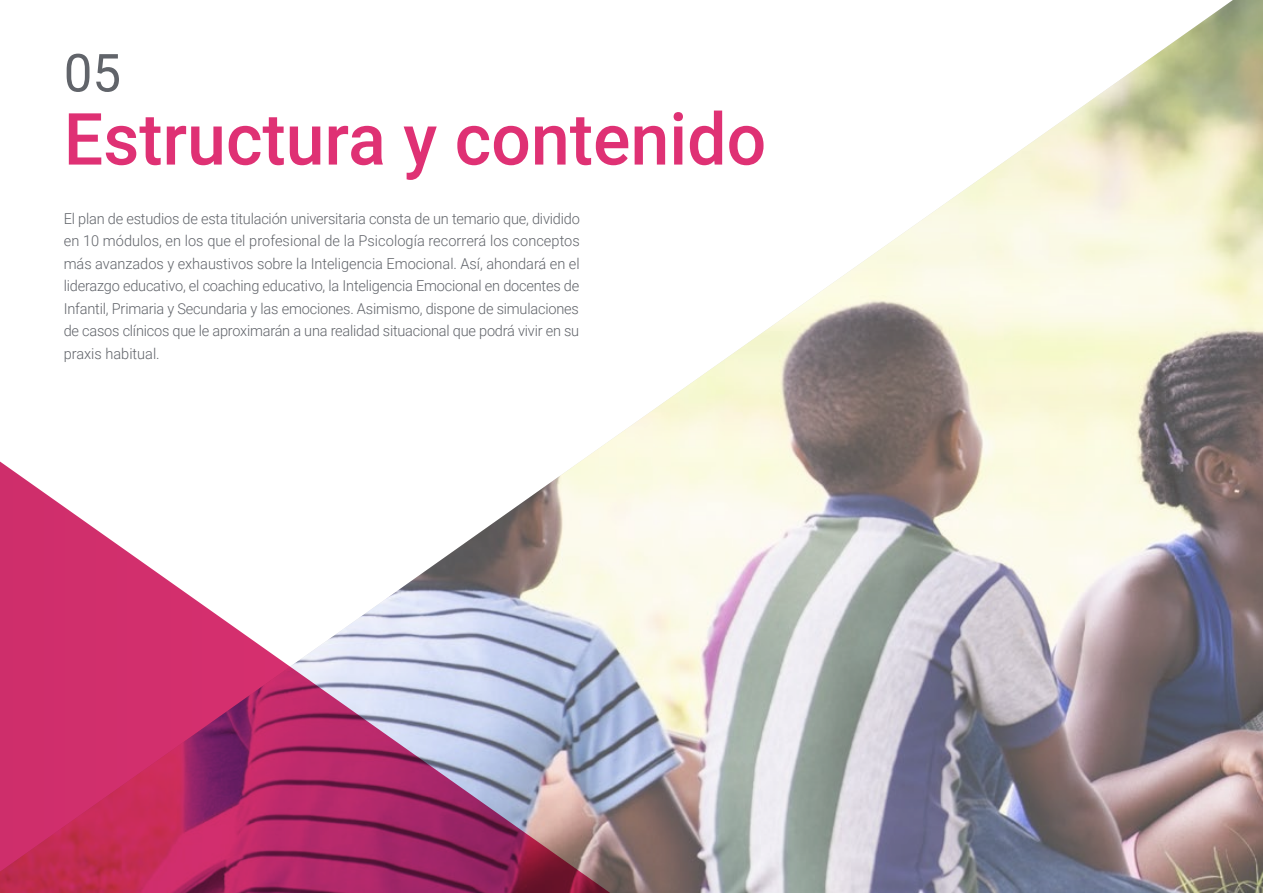
<style>
.page{position:relative;width:1263px;height:893px;background:#fff}
.page>*{position:absolute;margin:0;border:0;box-sizing:border-box;transform-origin:0 0}
.t1{font:500 72px "Roboto";color:#df3174}
.t2{font:52.5px "Roboto";color:#61646a}
.t3{font:300 15px/22.5px "Roboto";letter-spacing:-.015em;color:#61646a;text-align:justify}
</style>
<div class="page">
<img style="left:602px;top:0;width:661px;height:893px">
<svg style="left:0;top:446px;width:640px;height:447px"></svg>
<h2 class="t2" style="left:64px;top:36px;width:59px">05</h2>
<h1 class="t1" style="left:64px;top:89px;width:704px">Estructura y contenido</h1>
<p class="t3" style="left:64px;top:207px;width:518px">El plan de estudios de esta titulación universitaria consta de un temario que, dividido en 10 módulos, en los que el profesional de la Psicología recorrerá los conceptos más avanzados y exhaustivos sobre la Inteligencia Emocional. Así, ahondará en el liderazgo educativo, el coaching educativo, la Inteligencia Emocional en docentes de Infantil, Primaria y Secundaria y las emociones. Asimismo, dispone de simulaciones de casos clínicos que le aproximarán a una realidad situacional que podrá vivir en su praxis habitual.</p>
</div>
